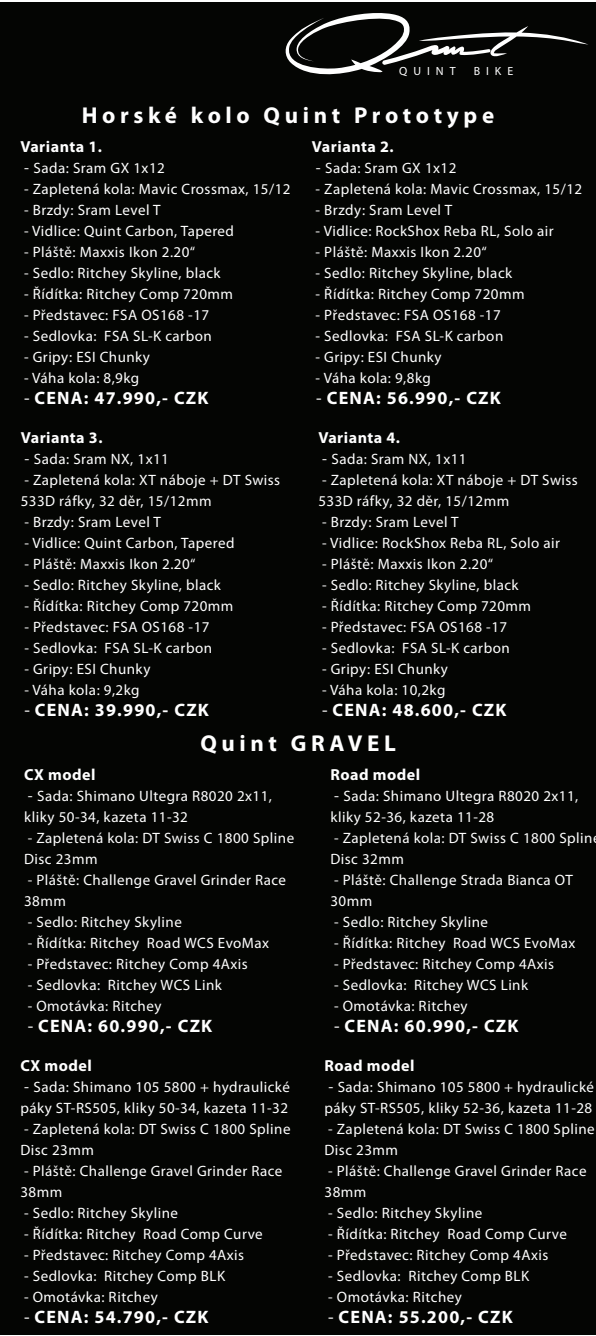
<style>
.page{position:relative;width:596px;height:1336px;background:#fff}
.page>*{position:absolute;margin:0;border:0;box-sizing:border-box;transform-origin:0 0}
.t1{font:700 23px "Myriad Pro";letter-spacing:.2em;color:#fff}
.t2{font:700 18px "Myriad Pro";letter-spacing:.065em;color:#fff}
.t3{font:700 16px "Myriad Pro";letter-spacing:.03em;color:#fff}
.t4{font:15px/21px "Myriad Pro";letter-spacing:.03em;color:#fff}
.t5{font:11.9px "Myriad Pro";letter-spacing:.5em;color:#fff}
.s1{font-size:16px}
.s2{font-weight:400}
</style>
<div class="page">
<div style="left:0;top:2px;width:595px;height:1331px;background:#040503"></div>
<svg style="left:285px;top:13px;width:303px;height:62px"></svg>
<p class="t5" style="left:399px;top:63px;width:58px">QUINT</p>
<p class="t5" style="left:473px;top:63px;width:41px">BIKE</p>
<h1 class="t1" style="left:82px;top:100px;width:413px">Horské kolo Quint Prototype</h1>
<p class="t3" style="left:20px;top:136px;width:83px">Varianta 1.</p>
<p class="t4" style="left:24px;top:157px;width:142px"><span class="s1">-</span> Sada: Sram GX 1x12</p>
<p class="t4" style="left:24px;top:178px;width:268px">- Zapletená kola: Mavic Crossmax, 15/12</p>
<p class="t4" style="left:24px;top:199px;width:138px">- Brzdy: Sram Level T</p>
<p class="t4" style="left:24px;top:220px;width:211px">- Vidlice: Quint Carbon, Tapered</p>
<p class="t4" style="left:24px;top:241px;width:173px">- Pláště: Maxxis Ikon 2.20“</p>
<p class="t4" style="left:24px;top:262px;width:198px">- Sedlo: Ritchey Skyline, black</p>
<p class="t4" style="left:24px;top:283px;width:210px">- Řídítka: Ritchey Comp 720mm</p>
<p class="t4" style="left:24px;top:304px;width:186px">- Představec: FSA OS168 -17</p>
<p class="t4" style="left:24px;top:325px;width:189px">- Sedlovka: FSA SL-K carbon</p>
<p class="t4" style="left:24px;top:346px;width:127px">- Gripy: ESI Chunky</p>
<p class="t4" style="left:24px;top:367px;width:117px">- Váha kola: 8,9kg</p>
<p class="t2" style="left:24px;top:386px;width:186px"><span class="s2">-</span> CENA: 47.990,- CZK</p>
<p class="t3" style="left:312px;top:136px;width:83px">Varianta 2.</p>
<p class="t4" style="left:315px;top:157px;width:142px"><span class="s1">-</span> Sada: Sram GX 1x12</p>
<p class="t4" style="left:315px;top:178px;width:268px">- Zapletená kola: Mavic Crossmax, 15/12</p>
<p class="t4" style="left:315px;top:199px;width:138px">- Brzdy: Sram Level T</p>
<p class="t4" style="left:315px;top:220px;width:239px">- Vidlice: RockShox Reba RL, Solo air</p>
<p class="t4" style="left:315px;top:241px;width:173px">- Pláště: Maxxis Ikon 2.20“</p>
<p class="t4" style="left:315px;top:262px;width:198px">- Sedlo: Ritchey Skyline, black</p>
<p class="t4" style="left:315px;top:283px;width:210px">- Řídítka: Ritchey Comp 720mm</p>
<p class="t4" style="left:315px;top:304px;width:186px">- Představec: FSA OS168 -17</p>
<p class="t4" style="left:315px;top:325px;width:189px">- Sedlovka: FSA SL-K carbon</p>
<p class="t4" style="left:315px;top:346px;width:127px">- Gripy: ESI Chunky</p>
<p class="t4" style="left:315px;top:367px;width:117px">- Váha kola: 9,8kg</p>
<p class="t2" style="left:316px;top:386px;width:186px"><span class="s2">-</span> CENA: 56.990,- CZK</p>
<p class="t3" style="left:21px;top:427px;width:83px">Varianta 3.</p>
<p class="t4" style="left:25px;top:448px;width:146px"><span class="s1">-</span> Sada: Sram NX, 1x11</p>
<p class="t4" style="left:21px;top:469px;width:261px">- Zapletená kola: XT náboje + DT Swiss<br>533D ráfky, 32 děr, 15/12mm</p>
<p class="t4" style="left:24px;top:511px;width:138px">- Brzdy: Sram Level T</p>
<p class="t4" style="left:24px;top:532px;width:211px">- Vidlice: Quint Carbon, Tapered</p>
<p class="t4" style="left:24px;top:553px;width:173px">- Pláště: Maxxis Ikon 2.20“</p>
<p class="t4" style="left:24px;top:574px;width:198px">- Sedlo: Ritchey Skyline, black</p>
<p class="t4" style="left:24px;top:595px;width:210px">- Řídítka: Ritchey Comp 720mm</p>
<p class="t4" style="left:24px;top:616px;width:186px">- Představec: FSA OS168 -17</p>
<p class="t4" style="left:24px;top:637px;width:189px">- Sedlovka: FSA SL-K carbon</p>
<p class="t4" style="left:24px;top:658px;width:127px">- Gripy: ESI Chunky</p>
<p class="t4" style="left:24px;top:679px;width:117px">- Váha kola: 9,2kg</p>
<p class="t2" style="left:24px;top:698px;width:186px"><span class="s2">-</span> CENA: 39.990,- CZK</p>
<p class="t3" style="left:318px;top:427px;width:83px">Varianta 4.</p>
<p class="t4" style="left:322px;top:448px;width:146px"><span class="s1">-</span> Sada: Sram NX, 1x11</p>
<p class="t4" style="left:318px;top:469px;width:261px">- Zapletená kola: XT náboje + DT Swiss<br>533D ráfky, 32 děr, 15/12mm</p>
<p class="t4" style="left:322px;top:511px;width:138px">- Brzdy: Sram Level T</p>
<p class="t4" style="left:322px;top:532px;width:239px">- Vidlice: RockShox Reba RL, Solo air</p>
<p class="t4" style="left:322px;top:553px;width:173px">- Pláště: Maxxis Ikon 2.20“</p>
<p class="t4" style="left:322px;top:574px;width:198px">- Sedlo: Ritchey Skyline, black</p>
<p class="t4" style="left:322px;top:595px;width:210px">- Řídítka: Ritchey Comp 720mm</p>
<p class="t4" style="left:322px;top:616px;width:186px">- Představec: FSA OS168 -17</p>
<p class="t4" style="left:322px;top:637px;width:189px">- Sedlovka: FSA SL-K carbon</p>
<p class="t4" style="left:322px;top:658px;width:127px">- Gripy: ESI Chunky</p>
<p class="t4" style="left:322px;top:679px;width:125px">- Váha kola: 10,2kg</p>
<p class="t2" style="left:322px;top:698px;width:186px"><span class="s2">-</span> CENA: 48.600,- CZK</p>
<h1 class="t1" style="left:200px;top:728px;width:197px">Quint GRAVEL</h1>
<p class="t3" style="left:24px;top:763px;width:73px">CX model</p>
<p class="t4" style="left:24px;top:784px;width:249px"><span class="s1">-</span> Sada: Shimano Ultegra R8020 2x11, kliky 50-34, kazeta 11-32</p>
<p class="t4" style="left:24px;top:826px;width:271px">- Zapletená kola: DT Swiss C 1800 Spline<br>Disc 23mm</p>
<p class="t4" style="left:24px;top:868px;width:263px">- Pláště: Challenge Gravel Grinder Race<br>38mm</p>
<p class="t4" style="left:28px;top:910px;width:155px">- Sedlo: Ritchey Skyline</p>
<p class="t4" style="left:28px;top:931px;width:243px">- Řídítka: Ritchey Road WCS EvoMax</p>
<p class="t4" style="left:28px;top:952px;width:221px">- Představec: Ritchey Comp 4Axis</p>
<p class="t4" style="left:28px;top:973px;width:195px">- Sedlovka: Ritchey WCS Link</p>
<p class="t4" style="left:28px;top:994px;width:135px">- Omotávka: Ritchey</p>
<p class="t2" style="left:28px;top:1013px;width:186px"><span class="s2">-</span> CENA: 60.990,- CZK</p>
<p class="t3" style="left:20px;top:1054px;width:73px">CX model</p>
<p class="t4" style="left:20px;top:1075px;width:271px"><span class="s1">-</span> Sada: Shimano 105 5800 + hydraulické páky ST-RS505, kliky 50-34, kazeta 11-32</p>
<p class="t4" style="left:20px;top:1117px;width:271px">- Zapletená kola: DT Swiss C 1800 Spline<br>Disc 23mm</p>
<p class="t4" style="left:20px;top:1159px;width:263px">- Pláště: Challenge Gravel Grinder Race<br>38mm</p>
<p class="t4" style="left:24px;top:1201px;width:155px">- Sedlo: Ritchey Skyline</p>
<p class="t4" style="left:24px;top:1222px;width:240px">- Řídítka: Ritchey Road Comp Curve</p>
<p class="t4" style="left:24px;top:1243px;width:221px">- Představec: Ritchey Comp 4Axis</p>
<p class="t4" style="left:24px;top:1264px;width:202px">- Sedlovka: Ritchey Comp BLK</p>
<p class="t4" style="left:24px;top:1285px;width:135px">- Omotávka: Ritchey</p>
<p class="t2" style="left:24px;top:1304px;width:186px"><span class="s2">-</span> CENA: 54.790,- CZK</p>
<p class="t3" style="left:330px;top:763px;width:91px">Road model</p>
<p class="t4" style="left:330px;top:784px;width:249px"><span class="s1">-</span> Sada: Shimano Ultegra R8020 2x11, kliky 52-36, kazeta 11-28</p>
<p class="t4" style="left:330px;top:826px;width:263px">- Zapletená kola: DT Swiss C 1800 Splin<br>Disc 32mm</p>
<p class="t4" style="left:330px;top:868px;width:244px">- Pláště: Challenge Strada Bianca OT<br>30mm</p>
<p class="t4" style="left:334px;top:910px;width:155px">- Sedlo: Ritchey Skyline</p>
<p class="t4" style="left:334px;top:931px;width:243px">- Řídítka: Ritchey Road WCS EvoMax</p>
<p class="t4" style="left:334px;top:952px;width:221px">- Představec: Ritchey Comp 4Axis</p>
<p class="t4" style="left:334px;top:973px;width:195px">- Sedlovka: Ritchey WCS Link</p>
<p class="t4" style="left:334px;top:994px;width:135px">- Omotávka: Ritchey</p>
<p class="t2" style="left:334px;top:1013px;width:186px"><span class="s2">-</span> CENA: 60.990,- CZK</p>
<p class="t3" style="left:324px;top:1054px;width:91px">Road model</p>
<p class="t4" style="left:324px;top:1075px;width:271px"><span class="s1">-</span> Sada: Shimano 105 5800 + hydraulické páky ST-RS505, kliky 52-36, kazeta 11-28</p>
<p class="t4" style="left:324px;top:1117px;width:271px">- Zapletená kola: DT Swiss C 1800 Spline<br>Disc 23mm</p>
<p class="t4" style="left:324px;top:1159px;width:263px">- Pláště: Challenge Gravel Grinder Race<br>38mm</p>
<p class="t4" style="left:328px;top:1201px;width:155px">- Sedlo: Ritchey Skyline</p>
<p class="t4" style="left:328px;top:1222px;width:240px">- Řídítka: Ritchey Road Comp Curve</p>
<p class="t4" style="left:328px;top:1243px;width:221px">- Představec: Ritchey Comp 4Axis</p>
<p class="t4" style="left:328px;top:1264px;width:202px">- Sedlovka: Ritchey Comp BLK</p>
<p class="t4" style="left:328px;top:1285px;width:135px">- Omotávka: Ritchey</p>
<p class="t2" style="left:328px;top:1304px;width:186px"><span class="s2">-</span> CENA: 55.200,- CZK</p>
</div>
